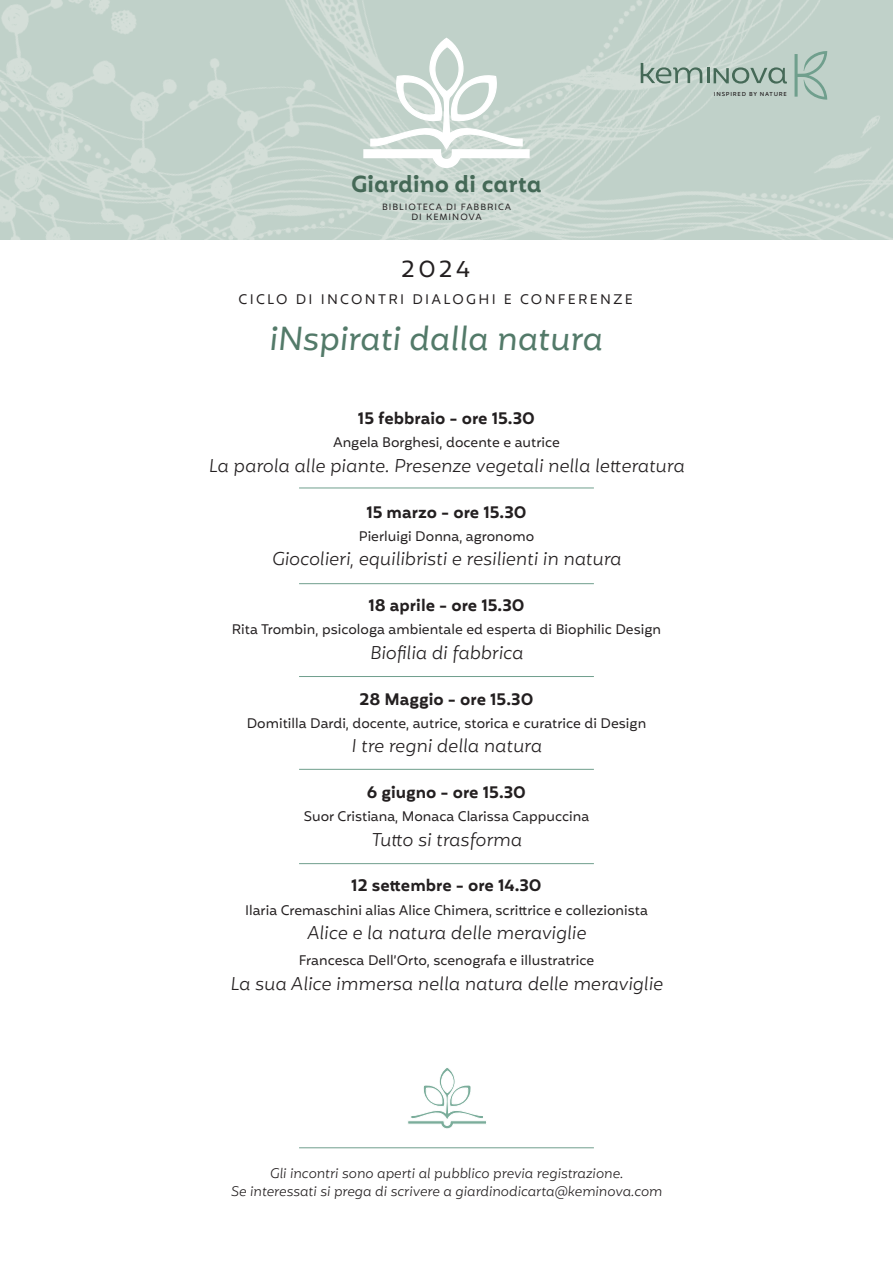
<style>
.page{position:relative;width:893px;height:1263px;background:#fff}
.page>*{position:absolute;margin:0;border:0;box-sizing:border-box;transform-origin:0 0}
.t1{font:italic 32.4px "Mohr";color:#537a69}
.t2{font:600 22.5px "Mohr Alt";color:#456957}
.t3{font:22.5px "Mohr";color:#231f20}
.t4{font:italic 300 18px "Mohr";color:#231f20}
.t5{font:600 16.2px "Mohr";color:#231f20}
.t6{font:13.5px "Mohr";color:#231f20}
.t7{font:italic 300 13.5px "Mohr";color:#231f20}
.t8{font:13.5px "Mohr";letter-spacing:.17em;color:#231f20}
.t9{font:8.85px/10.6px "Mohr Alt";letter-spacing:.11em;color:#231f20;text-align:center}
.t10{font:500 5.55px "Mohr";letter-spacing:.14em;color:#231f20}
</style>
<div class="page">
<img style="left:0;top:0;width:893px;height:240px">
<svg style="left:641px;top:63px;width:146px;height:21px;background:#a0b6ab"></svg>
<svg style="left:794px;top:51px;width:33px;height:49px;background:#a8c2b7"></svg>
<svg style="left:362px;top:37px;width:169px;height:134px"></svg>
<hr style="left:299px;top:488px;width:295px;height:1px;background:#709f8d">
<hr style="left:299px;top:583px;width:295px;height:1px;background:#709f8d">
<hr style="left:299px;top:676px;width:295px;height:1px;background:#709f8d">
<hr style="left:299px;top:769px;width:295px;height:1px;background:#709f8d">
<hr style="left:299px;top:863px;width:295px;height:1px;background:#709f8d">
<hr style="left:299px;top:1147px;width:295px;height:1px;background:#709f8d">
<svg style="left:408px;top:1068px;width:78px;height:61px"></svg>
<p class="t10" style="left:714px;top:91px;width:75px">INSPIRED BY NATURE</p>
<p class="t2" style="left:351px;top:171px;width:192px">Giardino di carta</p>
<p class="t9" style="left:382px;top:201px;width:131px">BIBLIOTECA DI FABBRICA<br>DI KEMINOVA</p>
<p class="t3" style="left:401px;top:256px;width:70px">2024</p>
<p class="t8" style="left:239px;top:291px;width:396px">CICLO DI INCONTRI DIALOGHI E CONFERENZE</p>
<p class="t1" style="left:269px;top:320px;width:335px">iNspirati dalla natura</p>
<p class="t5" style="left:358px;top:409px;width:178px">15 febbraio - ore 15.30</p>
<p class="t6" style="left:333px;top:435px;width:228px">Angela Borghesi, docente e autrice</p>
<p class="t4" style="left:209px;top:454px;width:477px">La parola alle piante. Presenze vegetali nella letteratura</p>
<p class="t5" style="left:366px;top:503px;width:162px">15 marzo - ore 15.30</p>
<p class="t6" style="left:359px;top:528px;width:177px">Pierluigi Donna, agronomo</p>
<p class="t4" style="left:272px;top:547px;width:351px">Giocolieri, equilibristi e resilienti in natura</p>
<p class="t5" style="left:368px;top:596px;width:158px">18 aprile - ore 15.30</p>
<p class="t6" style="left:232px;top:622px;width:431px">Rita Trombin, psicologa ambientale ed esperta di Biophilic Design</p>
<p class="t4" style="left:370px;top:640px;width:155px">Biofilia di fabbrica</p>
<p class="t5" style="left:360px;top:689px;width:175px">28 Maggio - ore 15.30</p>
<p class="t6" style="left:247px;top:715px;width:401px">Domitilla Dardi, docente, autrice, storica e curatrice di Design</p>
<p class="t4" style="left:351px;top:734px;width:192px">I tre regni della natura</p>
<p class="t5" style="left:367px;top:783px;width:161px">6 giugno - ore 15.30</p>
<p class="t6" style="left:304px;top:808px;width:287px">Suor Cristiana, Monaca Clarissa Cappuccina</p>
<p class="t4" style="left:371px;top:827px;width:152px">Tutto si trasforma</p>
<p class="t5" style="left:351px;top:876px;width:192px">12 settembre - ore 14.30</p>
<p class="t6" style="left:245px;top:902px;width:404px">Ilaria Cremaschini alias Alice Chimera, scrittrice e collezionista</p>
<p class="t4" style="left:307px;top:921px;width:281px">Alice e la natura delle meraviglie</p>
<p class="t6" style="left:299px;top:953px;width:297px">Francesca Dell’Orto, scenografa e illustratrice</p>
<p class="t4" style="left:230px;top:972px;width:434px">La sua Alice immersa nella natura delle meraviglie</p>
<p class="t7" style="left:270px;top:1165px;width:355px">Gli incontri sono aperti al pubblico previa registrazione.</p>
<p class="t7" style="left:231px;top:1183px;width:433px">Se interessati si prega di scrivere a giardinodicarta@keminova.com</p>
</div>
